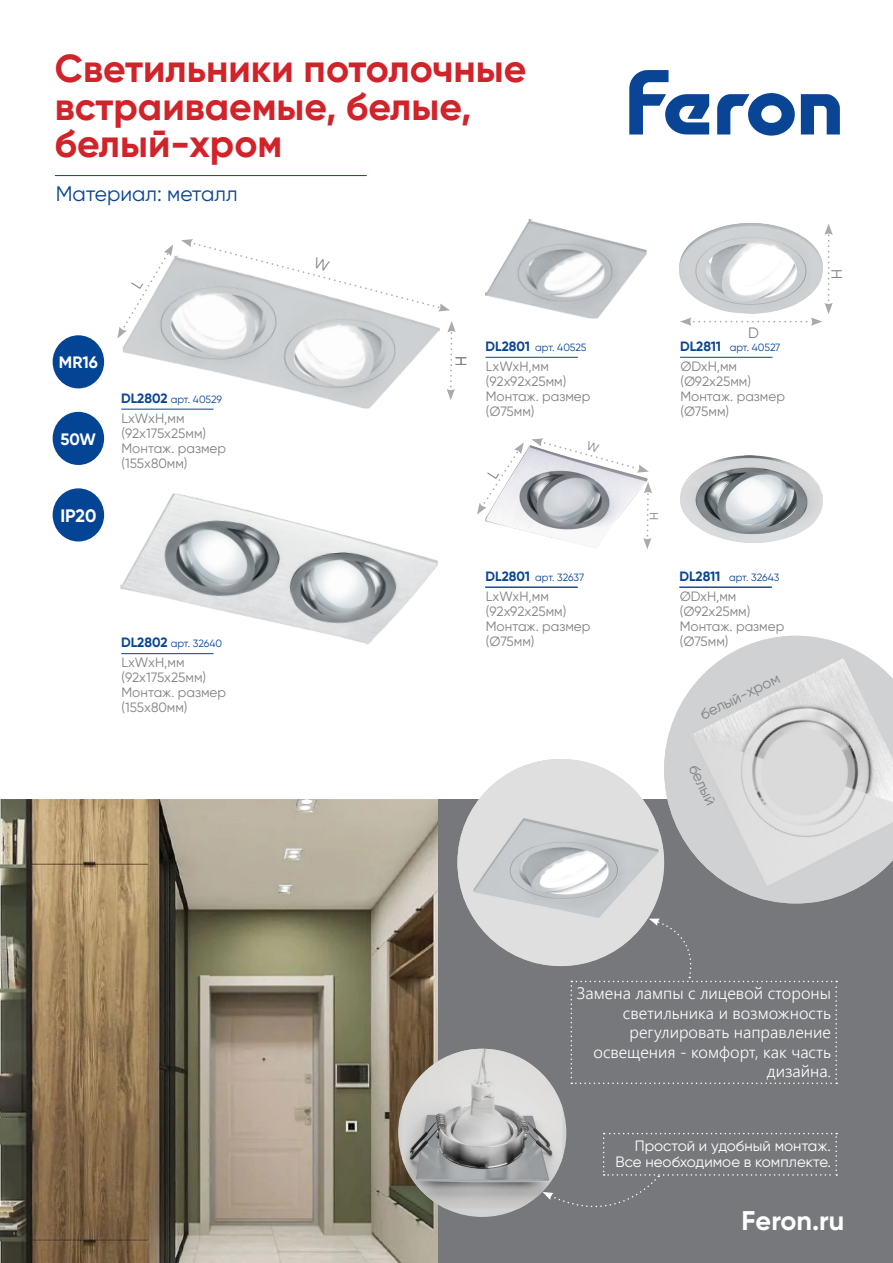
<style>
.page{position:relative;width:893px;height:1263px;background:#fff}
.page>*{position:absolute;margin:0;border:0;box-sizing:border-box;transform-origin:0 0}
.t1{font:700 39px "Gilroy";color:#d1232a}
.t2{font:700 27px "Gilroy";color:#fff}
.t3{font:21px "Gilroy";color:#094594}
.t4{font:700 18px "Gilroy";color:#fff}
.t5{font:300 16.5px/19.5px "Segoe UI";color:#fff;text-align:right}
.t6{font:700 16.5px "Gilroy";letter-spacing:-.005em;color:#fff}
.t7{font:15px "Gilroy";color:#fff}
.t8{font:15px "Gilroy";color:#808285}
.t9{font:13.5px "Gilroy";color:#808285}
.t10{font:700 13.5px "Gilroy";color:#094594}
.t11{font:12px "Gilroy";color:#808285}
.t12{font:10.5px "Gilroy";color:#094594}
</style>
<div class="page">
<div style="left:2px;top:800px;width:891px;height:463px;background:#76787b"></div>
<img style="left:0;top:800px;width:438px;height:463px">
<img style="left:121px;top:255px;width:321px;height:154px">
<img style="left:120px;top:493px;width:318px;height:152px">
<img style="left:485px;top:219px;width:162px;height:100px">
<img style="left:680px;top:455px;width:142px;height:87px">
<img style="left:485px;top:445px;width:163px;height:101px">
<hr style="left:680px;top:357px;width:92px;height:1px;background:#094594">
<hr style="left:485px;top:357px;width:93px;height:1px;background:#094594">
<hr style="left:121px;top:653px;width:93px;height:1px;background:#094594">
<hr style="left:485px;top:587px;width:93px;height:1px;background:#094594">
<img style="left:457px;top:759px;width:207px;height:207px;border-radius:103px">
<svg style="left:643px;top:482px;width:9px;height:67px"></svg>
<svg style="left:680px;top:223px;width:153px;height:103px"></svg>
<hr style="left:679px;top:587px;width:93px;height:1px;background:#094594">
<svg style="left:447px;top:321px;width:9px;height:79px"></svg>
<hr style="left:121px;top:409px;width:93px;height:1px;background:#094594">
<svg style="left:801px;top:94px;width:39px;height:40px"></svg>
<svg style="left:717px;top:93px;width:78px;height:43px"></svg>
<svg style="left:629px;top:70px;width:80px;height:64px"></svg>
<hr style="left:55px;top:175px;width:312px;height:1px;background:#034594">
<div style="left:53px;top:335px;width:51px;height:53px;background:#034594;border-radius:50%"></div>
<div style="left:53px;top:412px;width:51px;height:53px;background:#034594;border-radius:50%"></div>
<div style="left:53px;top:488px;width:51px;height:53px;background:#034594;border-radius:50%"></div>
<svg style="left:571px;top:919px;width:266px;height:165px"></svg>
<img style="left:664px;top:636px;width:229px;height:267px">
<div style="left:398px;top:1049px;width:168px;height:168px;background:#d1d2d4;border-radius:50%"></div>
<img style="left:402px;top:1049px;width:161px;height:159px">
<svg style="left:542px;top:1133px;width:295px;height:75px"></svg>
<svg style="left:531px;top:438px;width:118px;height:35px"></svg>
<svg style="left:477px;top:442px;width:47px;height:73px"></svg>
<svg style="left:181px;top:239px;width:269px;height:72px"></svg>
<svg style="left:117px;top:245px;width:56px;height:93px"></svg>
<p class="t1" style="left:55px;top:44px;width:473px">Светильники потолочные</p>
<p class="t1" style="left:55px;top:82px;width:418px">встраиваемые, белые,</p>
<p class="t1" style="left:55px;top:119px;width:229px">белый-хром</p>
<p class="t3" style="left:56px;top:181px;width:183px">Материал: металл</p>
<p class="t6" style="left:59px;top:352px;width:40px">MR16</p>
<p class="t6" style="left:61px;top:429px;width:37px">50W</p>
<p class="t4" style="left:60px;top:505px;width:37px">IP20</p>
<p class="t10" style="left:121px;top:389px;width:48px">DL2802</p>
<p class="t12" style="left:171px;top:392px;width:53px">арт. 40529</p>
<p class="t9" style="left:121px;top:410px;width:65px">LxWxH,мм</p>
<p class="t9" style="left:121px;top:425px;width:86px">(92x175x25мм)</p>
<p class="t9" style="left:121px;top:440px;width:106px">Монтаж. размер</p>
<p class="t9" style="left:121px;top:455px;width:68px">(155х80мм)</p>
<p class="t10" style="left:121px;top:634px;width:48px">DL2802</p>
<p class="t12" style="left:171px;top:637px;width:53px">арт. 32640</p>
<p class="t9" style="left:121px;top:654px;width:65px">LxWxH,мм</p>
<p class="t9" style="left:121px;top:669px;width:86px">(92x175x25мм)</p>
<p class="t9" style="left:121px;top:684px;width:106px">Монтаж. размер</p>
<p class="t9" style="left:121px;top:699px;width:68px">(155х80мм)</p>
<p class="t8" style="left:470px;top:355px;width:12px;rotate:90deg">H</p>
<p class="t10" style="left:485px;top:337px;width:46px">DL2801</p>
<p class="t12" style="left:535px;top:341px;width:53px">арт. 40525</p>
<p class="t9" style="left:486px;top:358px;width:65px">LxWxH,мм</p>
<p class="t9" style="left:486px;top:373px;width:82px">(92х92х25мм)</p>
<p class="t9" style="left:486px;top:388px;width:106px">Монтаж. размер</p>
<p class="t9" style="left:486px;top:403px;width:50px">(Ø75мм)</p>
<p class="t10" style="left:485px;top:567px;width:46px">DL2801</p>
<p class="t12" style="left:535px;top:571px;width:51px">арт. 32637</p>
<p class="t9" style="left:486px;top:588px;width:65px">LxWxH,мм</p>
<p class="t9" style="left:486px;top:603px;width:82px">(92х92х25мм)</p>
<p class="t9" style="left:486px;top:618px;width:106px">Монтаж. размер</p>
<p class="t9" style="left:486px;top:633px;width:50px">(Ø75мм)</p>
<p class="t8" style="left:748px;top:323px;width:12px">D</p>
<p class="t10" style="left:680px;top:337px;width:43px">DL2811</p>
<p class="t12" style="left:730px;top:341px;width:52px">арт. 40527</p>
<p class="t9" style="left:680px;top:358px;width:58px">ØDxH,мм</p>
<p class="t9" style="left:680px;top:373px;width:72px">(Ø92х25мм)</p>
<p class="t9" style="left:680px;top:388px;width:106px">Монтаж. размер</p>
<p class="t9" style="left:680px;top:403px;width:50px">(Ø75мм)</p>
<p class="t11" style="left:661px;top:511px;width:10px;rotate:90deg">H</p>
<p class="t10" style="left:679px;top:567px;width:43px">DL2811</p>
<p class="t12" style="left:729px;top:571px;width:52px">арт. 32643</p>
<p class="t9" style="left:680px;top:588px;width:58px">ØDxH,мм</p>
<p class="t9" style="left:680px;top:603px;width:72px">(Ø92х25мм)</p>
<p class="t9" style="left:680px;top:618px;width:106px">Монтаж. размер</p>
<p class="t9" style="left:680px;top:633px;width:50px">(Ø75мм)</p>
<p class="t8" style="left:697px;top:707px;width:88px;rotate:-26deg">белый-хром</p>
<p class="t8" style="left:701px;top:761px;width:45px;rotate:64deg">белый</p>
<p class="t8" style="left:846px;top:269px;width:12px;rotate:90deg">H</p>
<p class="t5" style="left:577px;top:982px;width:256px">Замена лампы с лицевой стороны светильника и возможность регулировать направление освещения - комфорт, как часть дизайна.</p>
<p class="t7" style="left:635px;top:1136px;width:198px">Простой и удобный монтаж.</p>
<p class="t7" style="left:615px;top:1153px;width:217px">Все необходимое в комплекте.</p>
<p class="t2" style="left:742px;top:1203px;width:104px">Feron.ru</p>
</div>
